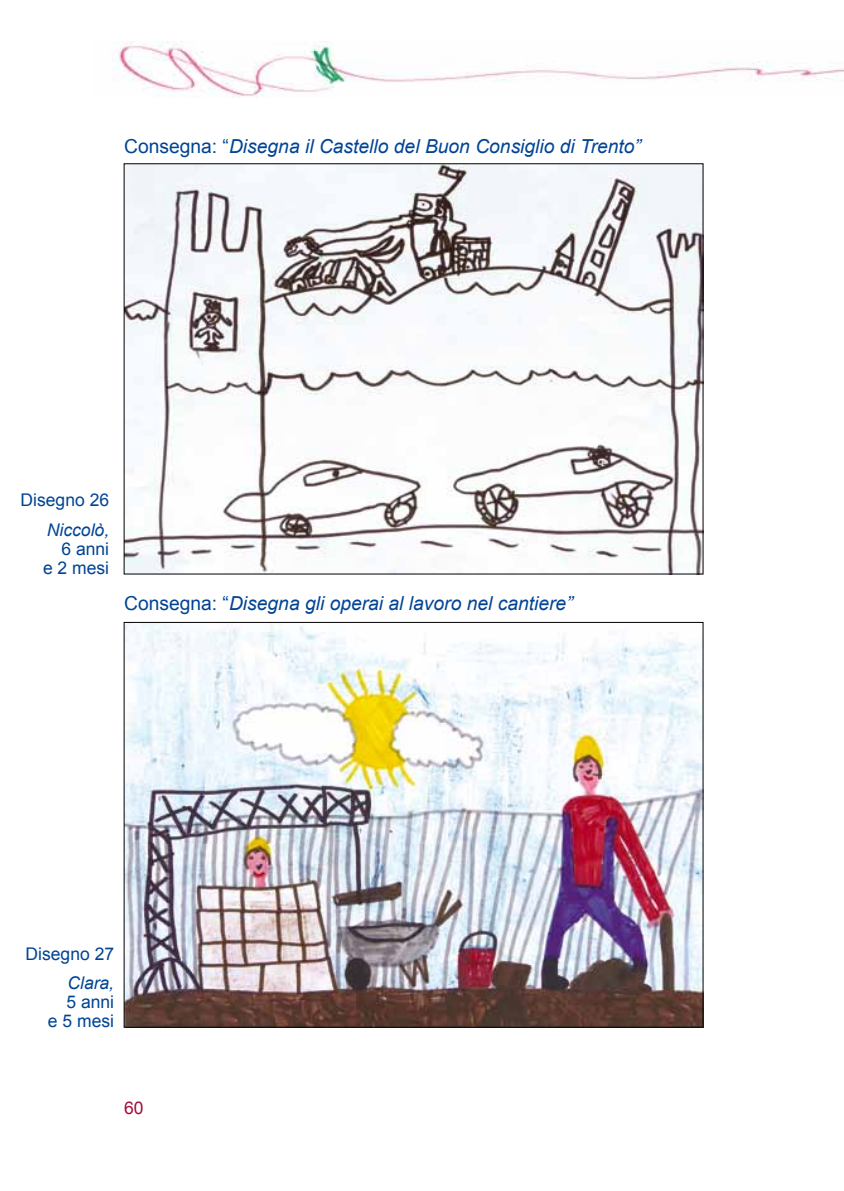
<style>
.page{position:relative;width:844px;height:1191px;background:#fff}
.page>*{position:absolute;margin:0;border:0;box-sizing:border-box;transform-origin:0 0}
.t1{font:italic 19.25px "Arial";color:#004494}
.t2{font:17.5px/19.2px "Arial";color:#004494;text-align:right}
.t3{font:italic 17.5px "Arial";color:#004494}
.t4{font:17.5px "Arial";color:#a80a39}
.s1{font-style:normal}
</style>
<div class="page">
<img style="left:115px;top:41px;width:728px;height:57px">
<img style="left:126px;top:165px;width:575px;height:407px">
<img style="left:126px;top:624px;width:575px;height:401px">
<p class="t1" style="left:124px;top:134px;width:518px"><span class="s1">Consegna: “</span>Disegna il Castello del Buon Consiglio di Trento”</p>
<p class="t2" style="left:21px;top:491px;width:90px">Disegno 26</p>
<p class="t3" style="left:47px;top:518px;width:64px">Niccolò,</p>
<p class="t2" style="left:43px;top:539px;width:68px">6 anni<br>e 2 mesi</p>
<p class="t1" style="left:124px;top:590px;width:450px"><span class="s1">Consegna: “</span>Disegna gli operai al lavoro nel cantiere”</p>
<p class="t2" style="left:26px;top:944px;width:90px">Disegno 27</p>
<p class="t3" style="left:67px;top:971px;width:48px">Clara,</p>
<p class="t2" style="left:48px;top:992px;width:68px">5 anni<br>e 5 mesi</p>
<p class="t4" style="left:124px;top:1096px;width:21px">60</p>
</div>
